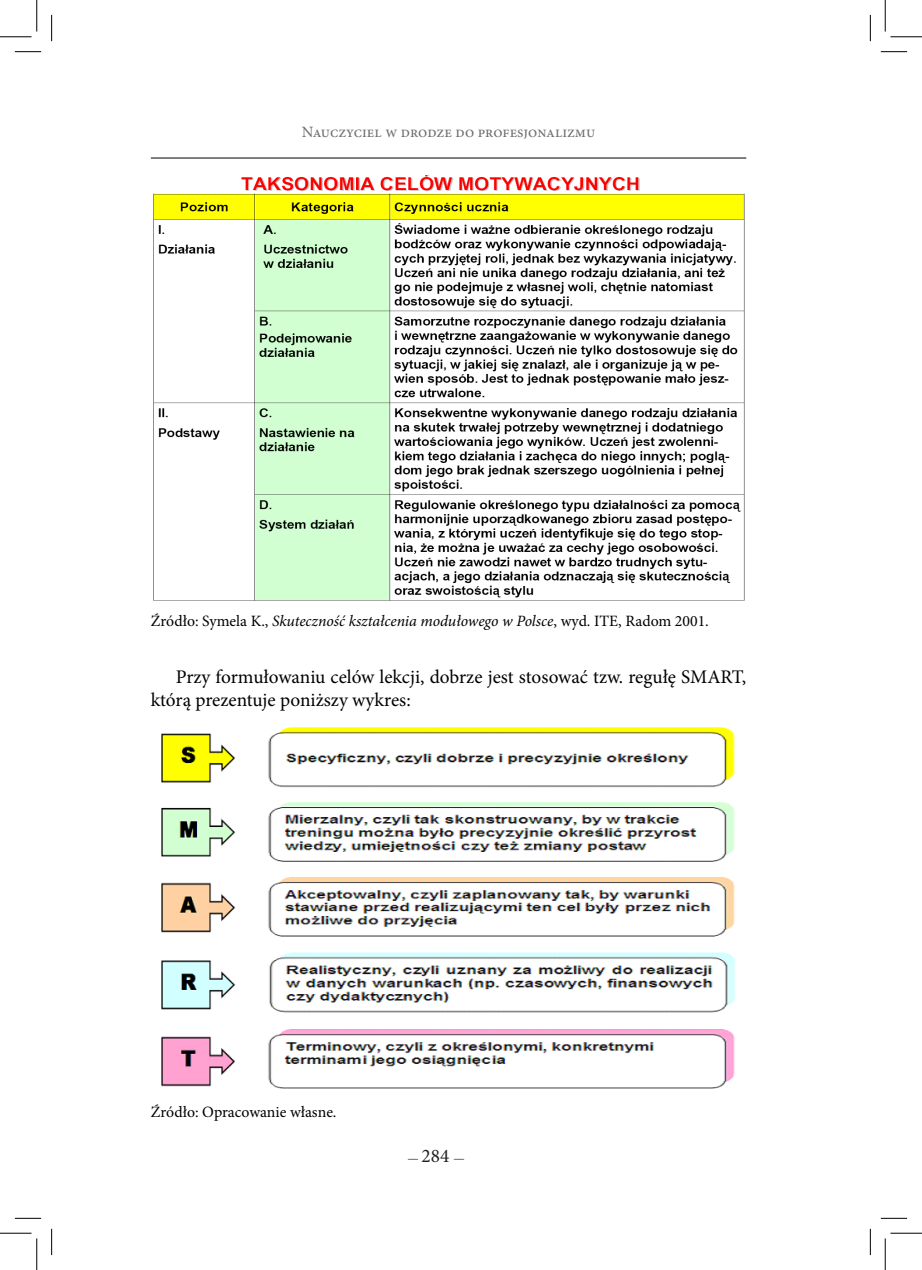
<style>
.page{position:relative;width:922px;height:1270px;background:#fff}
.page>*{position:absolute;margin:0;border:0;box-sizing:border-box;transform-origin:0 0}
.t1{font:19.25px/23.1px "Minion Pro";letter-spacing:-.005em;color:#000}
.t2{font:19.25px "Minion Pro";color:#231f20}
.t3{font:italic 15.75px "Minion Pro";letter-spacing:-.005em;color:#000}
.t4{font:15.75px "Minion Pro";color:#6c6d70}
.t5{font:15.75px "Minion Pro";letter-spacing:.005em;color:#000}
.s1{font-style:normal}
.s2{font-size:12.25px}
</style>
<div class="page">
<hr style="left:151px;top:157px;width:595px;height:2px;background:#6c6d70">
<img style="left:153px;top:176px;width:592px;height:425px">
<img style="left:161px;top:727px;width:574px;height:362px">
<svg style="left:15px;top:51px;width:26px;height:1px"></svg>
<svg style="left:881px;top:51px;width:26px;height:1px"></svg>
<svg style="left:15px;top:1217px;width:26px;height:1px"></svg>
<svg style="left:881px;top:1217px;width:26px;height:1px"></svg>
<svg style="left:51px;top:15px;width:1px;height:26px"></svg>
<svg style="left:51px;top:1228px;width:1px;height:26px"></svg>
<svg style="left:870px;top:15px;width:1px;height:26px"></svg>
<svg style="left:870px;top:1228px;width:1px;height:26px"></svg>
<hr style="left:0;top:36px;width:32px;height:1px;background:#000">
<hr style="left:890px;top:36px;width:32px;height:1px;background:#000">
<hr style="left:0;top:1232px;width:32px;height:1px;background:#000">
<hr style="left:890px;top:1232px;width:32px;height:1px;background:#000">
<hr style="left:36px;top:0;width:1px;height:32px;background:#000">
<hr style="left:36px;top:1238px;width:1px;height:31px;background:#000">
<hr style="left:885px;top:0;width:1px;height:32px;background:#000">
<hr style="left:885px;top:1238px;width:1px;height:31px;background:#000">
<p class="t4" style="left:302px;top:121px;width:295px">Nauczyciel w drodze do profesjonalizmu</p>
<p class="t3" style="left:151px;top:610px;width:559px"><span class="s1">Źródło: Symela K.,</span> Skuteczność kształcenia modułowego w Polsce<span class="s1">, wyd. ITE, Radom 2001.</span></p>
<p class="t1" style="left:151px;top:664px;width:597px;text-indent:25px">Przy formułowaniu celów lekcji, dobrze jest stosować tzw. regułę SMART, którą prezentuje poniższy wykres:</p>
<p class="t5" style="left:151px;top:1100px;width:187px">Źródło: Opracowanie własne.</p>
<p class="t2" style="left:407px;top:1142px;width:59px"><span class="s2">—</span> 284 <span class="s2">—</span></p>
</div>
